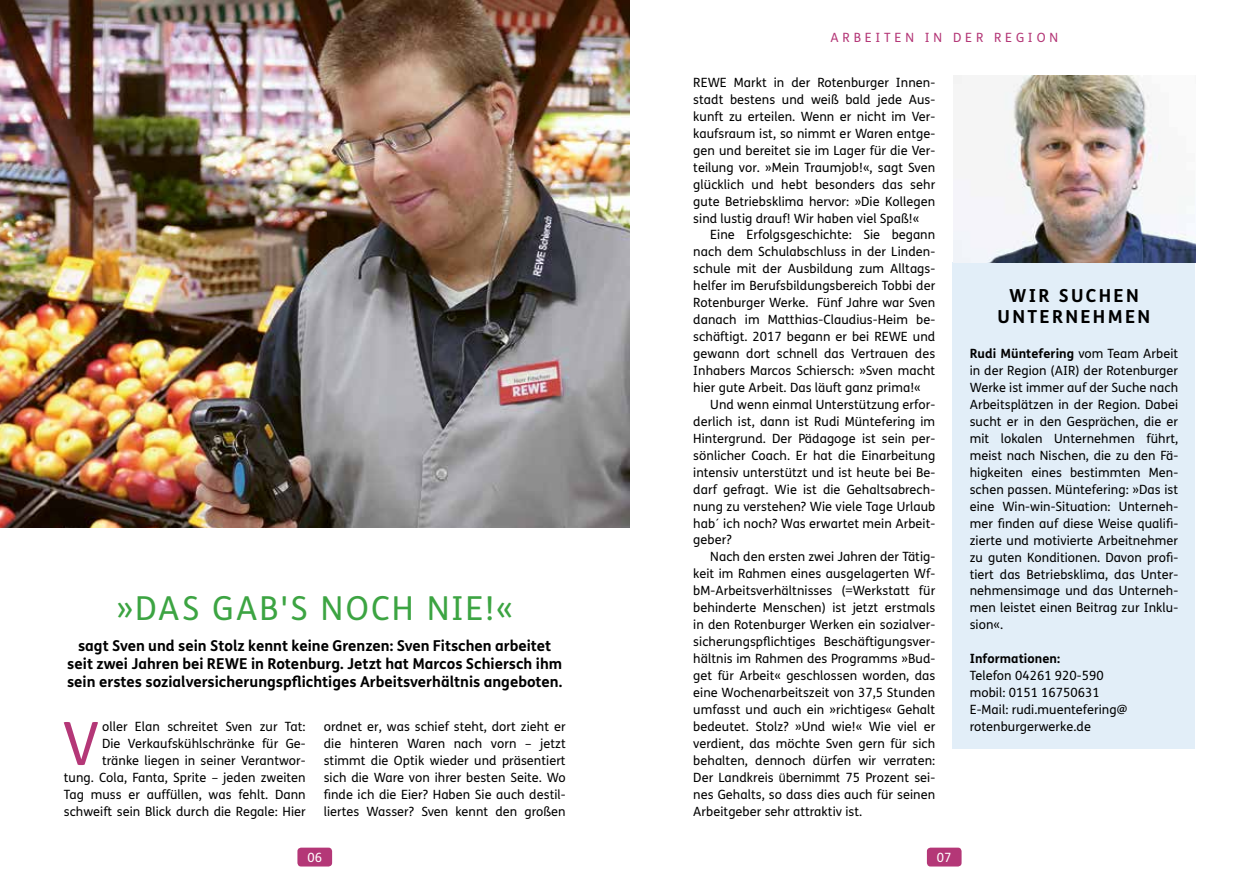
<style>
.page{position:relative;width:1259px;height:893px;background:#fff}
.page>*{position:absolute;margin:0;border:0;box-sizing:border-box;transform-origin:0 0}
.t1{font:59.85px "FS Me";color:#b43777}
.t2{font:33px "FS Me";letter-spacing:.065em;color:#3ca442}
.t3{font:700 18px/21px "FS Me";letter-spacing:.13em;color:#000;text-align:center}
.t4{font:700 15px/18px "FS Me";color:#000;text-align:center}
.t5{font:12.75px/17px "FS Me";letter-spacing:.005em;color:#000;text-align:justify}
.t6{font:12.75px "FS Me";letter-spacing:.3em;color:#b43777}
.t7{font:700 12.75px "FS Me";letter-spacing:.005em;color:#000}
.t8{font:12.75px "FS Me";color:#fff}
.s1{font-family:"Arial"}
.s2{font-weight:700}
</style>
<div class="page">
<div style="left:297px;top:848px;width:35px;height:18px;background:#b43777;border-radius:4px"></div>
<div style="left:927px;top:848px;width:34px;height:18px;background:#b43777;border-radius:4px"></div>
<img style="left:0;top:0;width:629px;height:528px">
<div style="left:952px;top:262px;width:243px;height:486px;background:#e2eef8"></div>
<img style="left:953px;top:76px;width:242px;height:186px">
<h2 class="t2" style="left:116px;top:590px;width:398px">»DAS GAB'S NOCH NIE!«</h2>
<p class="t4" style="left:67px;top:637px;width:497px">sagt Sven und sein Stolz kennt keine Grenzen: Sven Fitschen arbeitet seit zwei Jahren bei REWE in Rotenburg. Jetzt hat Marcos Schiersch ihm sein erstes sozialversicherungspflichtiges Arbeitsverhältnis angeboten.</p>
<h1 class="t1" style="left:63px;top:709px;width:38px">V</h1>
<p class="t5" style="left:64px;top:718px;width:243px;text-align:right">oller Elan schreitet Sven zur Tat:<br>Die Verkaufskühlschränke für Ge&shy;tränke liegen in seiner Verantwor-<br>tung. Cola, Fanta, Sprite – jeden zweiten Tag muss er auffüllen, was fehlt. Dann schweift sein Blick durch die Regale: Hier</p>
<p class="t5" style="left:324px;top:718px;width:243px">ordnet er, was schief steht, dort zieht er die hinteren Waren nach vorn – jetzt stimmt die Optik wieder und präsentiert sich die Ware von ihrer besten Seite. Wo finde ich die Eier? Haben Sie auch destil&shy;liertes Wasser? Sven kennt den großen</p>
<p class="t6" style="left:830px;top:30px;width:229px">ARBEITEN IN DER REGION</p>
<p class="t5" style="left:693px;top:74px;width:243px">REWE Markt in der Rotenburger Innen&shy;stadt bestens und weiß bald jede Aus&shy;kunft zu erteilen. Wenn er nicht im Ver&shy;kaufsraum ist, so nimmt er Waren entge&shy;gen und bereitet sie im Lager für die Ver&shy;teilung vor. »Mein Traumjob!«, sagt Sven glücklich und hebt besonders das sehr gute Betriebsklima hervor: »Die Kollegen sind lustig drauf! Wir haben viel Spaß!«</p>
<p class="t5" style="left:693px;top:227px;width:243px;text-indent:17px">Eine Erfolgsgeschichte: Sie begann nach dem Schulabschluss in der Linden&shy;schule mit der Ausbildung zum Alltags&shy;helfer im Berufsbildungsbereich Tobbi der Rotenburger Werke. Fünf Jahre war Sven danach im Matthias-Claudius-Heim be&shy;schäftigt. 2017 begann er bei REWE und gewann dort schnell das Vertrauen des Inhabers Marcos Schiersch: »Sven macht hier gute Arbeit. Das läuft ganz prima!«</p>
<p class="t5" style="left:693px;top:396px;width:243px;text-indent:17px">Und wenn einmal Unterstützung erfor&shy;derlich ist, dann ist Rudi Müntefering im Hintergrund. Der Pädagoge ist sein per&shy;sönlicher Coach. Er hat die Einarbeitung intensiv unterstützt und ist heute bei Be&shy;darf gefragt. Wie ist die Gehaltsabrech&shy;nung zu verstehen? Wie viele Tage Urlaub hab´ ich noch? Was erwartet mein Arbeit&shy;geber?</p>
<p class="t5" style="left:693px;top:549px;width:243px;text-indent:17px">Nach den ersten zwei Jahren der Tätig&shy;keit im Rahmen eines ausgelagerten Wf&shy;bM-Arbeitsverhältnisses (=Werkstatt für behinderte Menschen) ist jetzt erstmals in den Rotenburger Werken ein sozialver&shy;sicherungspflichtiges Beschäftigungsver&shy;hältnis im Rahmen des Programms »Bud&shy;get für Arbeit« geschlossen worden, das eine Wochenarbeitszeit von 37,5 Stunden umfasst und auch ein »richtiges« Gehalt bedeutet. Stolz? »Und wie!« Wie viel er verdient, das möchte Sven gern für sich behalten, dennoch dürfen wir verraten:<br>Der Landkreis <span class="s1">übernimmt</span> 75 Prozent sei&shy;nes Gehalts, so dass dies auch für seinen Arbeitgeber sehr attraktiv ist.</p>
<h3 class="t3" style="left:997px;top:285px;width:154px">WIR SUCHEN<br>UNTERNEHMEN</h3>
<p class="t5" style="left:969px;top:346px;width:210px"><span class="s2">Rudi Müntefering</span> vom Team Arbeit in der Region (AIR) der Rotenburger Werke ist immer auf der Suche nach Arbeitsplätzen in der Region. Dabei sucht er in den Gesprächen, die er mit lokalen Unternehmen führt, meist nach Nischen, die zu den Fä&shy;higkeiten eines bestimmten Men&shy;schen passen. Müntefering: »Das ist eine Win-win-Situation: Unterneh&shy;mer finden auf diese Weise qualifi&shy;zierte und motivierte Arbeitnehmer zu guten Konditionen. Davon profi&shy;tiert das Betriebsklima, das Unter&shy;nehmensimage und das Unterneh&shy;men leistet einen Beitrag zur Inklu&shy;sion«.</p>
<p class="t7" style="left:969px;top:651px;width:92px">Informationen:</p>
<p class="t5" style="left:969px;top:667px;width:159px;text-align:left">Telefon 04261 920-590 mobil: 0151 16750631<br>E-Mail: rudi.muentefering@ rotenburgerwerke.de</p>
<p class="t8" style="left:307px;top:850px;width:16px">06</p>
<p class="t8" style="left:937px;top:850px;width:16px">07</p>
</div>
